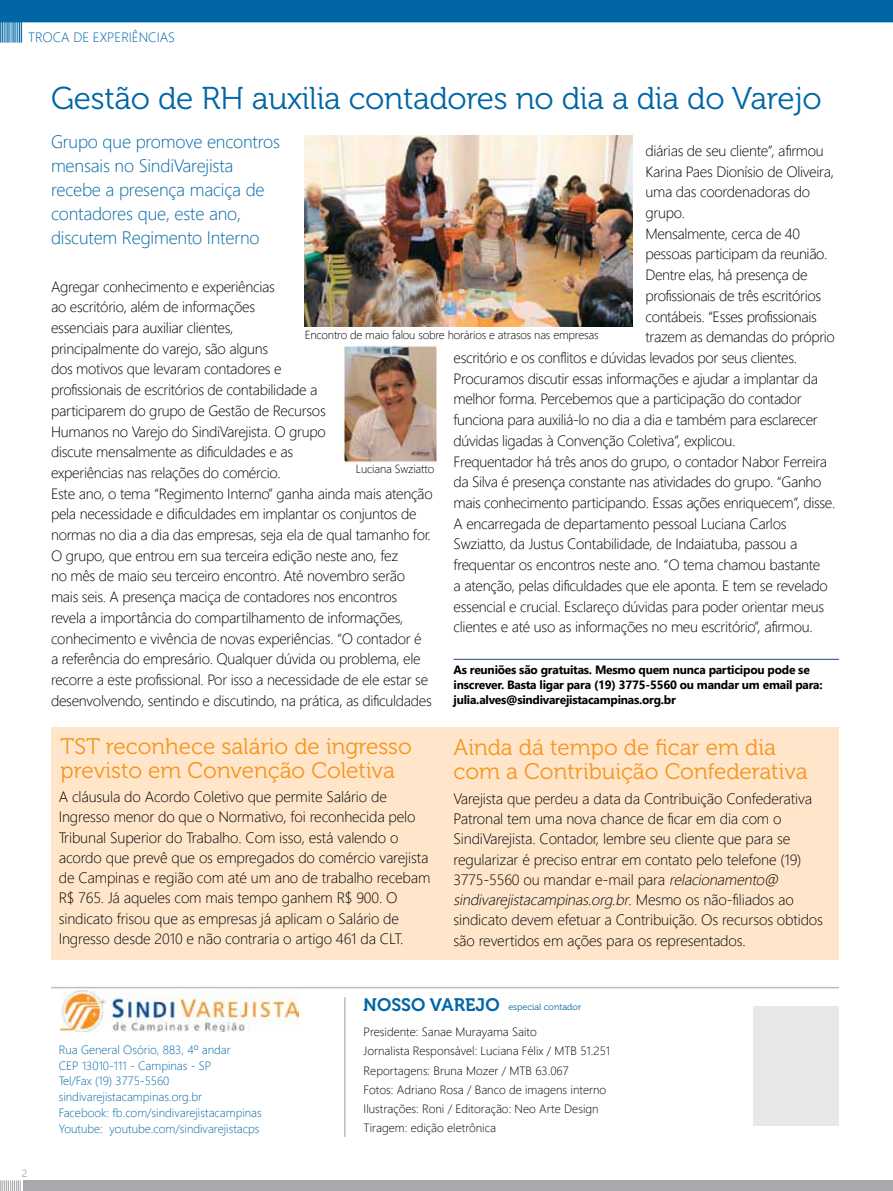
<style>
.page{position:relative;width:893px;height:1191px;background:#fff}
.page>*{position:absolute;margin:0;border:0;box-sizing:border-box;transform-origin:0 0}
.t1{font:31.5px "Museo 300";letter-spacing:-.01em;color:#0066a6}
.t2{font:22.5px/24px "Museo 300";color:#f7941e}
.t3{font:300 18px/24px "Segoe UI";letter-spacing:-.01em;color:#0066a6}
.t4{font:18px "Museo 700";color:#0066a6}
.t5{font:300 15px/20.2px "Segoe UI";letter-spacing:-.01em;color:#000}
.t6{font:300 14.85px/20.7px "Segoe UI";letter-spacing:-.02em;color:#000}
.t7{font:300 13.5px "Segoe UI";color:#0066a6}
.t8{font:300 12px/19.2px "Segoe UI";color:#000}
.t9{font:300 12px/15.8px "Segoe UI";color:#0066a6}
.t10{font:700 12px/15px "Segoe UI";letter-spacing:-.02em;color:#000}
.t11{font:300 11.7px "Segoe UI";letter-spacing:-.015em;color:#000}
.t12{font:10.5px "Segoe UI";color:#a7a9ac}
.t13{font:9px "Museo 300";color:#0066a6}
.s1{font-style:italic}
</style>
<div class="page">
<svg style="left:0;top:0;width:893px;height:43px"></svg>
<hr style="left:51px;top:986px;width:788px;height:2px;background:#bcbec0">
<img style="left:60px;top:990px;width:239px;height:41px">
<div style="left:754px;top:1006px;width:85px;height:119px;background:#e6e7e8"></div>
<div style="left:23px;top:1180px;width:870px;height:11px;background:#a7a9ac"></div>
<svg style="left:0;top:1180px;width:21px;height:11px"></svg>
<hr style="left:344px;top:997px;width:2px;height:140px;background:#bcbec0">
<img style="left:305px;top:135px;width:328px;height:192px">
<div style="left:51px;top:727px;width:788px;height:233px;background:#ffe6ca"></div>
<img style="left:346px;top:348px;width:89px;height:112px">
<div style="left:343px;top:345px;width:95px;height:118px;border:2px solid #fff"></div>
<hr style="left:454px;top:659px;width:385px;height:1px;background:#25408f">
<p class="t7" style="left:28px;top:26px;width:148px">TROCA DE EXPERI ÊNCIAS</p>
<h1 class="t1" style="left:51px;top:81px;width:772px">Gestão de RH auxilia contadores no dia a dia do Varejo</h1>
<p class="t3" style="left:51px;top:129px;width:231px">Grupo que promove encontros mensais no SindiVarejista recebe a presença maciça de contadores que, este ano, discutem Regimento I nterno</p>
<p class="t6" style="left:645px;top:140px;width:180px">diárias de seu cliente”, afirmou</p>
<p class="t6" style="left:645px;top:160px;width:190px">Karina Paes Dionísio de Oliveira,</p>
<p class="t6" style="left:645px;top:181px;width:166px">uma das coordenadoras do</p>
<p class="t6" style="left:645px;top:202px;width:41px">grupo.</p>
<p class="t6" style="left:645px;top:222px;width:156px">Mensalmente, cerca de 40</p>
<p class="t6" style="left:645px;top:243px;width:184px">pessoas participam da reunião.</p>
<p class="t6" style="left:645px;top:264px;width:164px">Dentre elas, há presença de</p>
<p class="t6" style="left:645px;top:284px;width:177px">profissionais de três escritórios</p>
<p class="t6" style="left:645px;top:305px;width:173px">contábeis. “Esses profissionais</p>
<p class="t6" style="left:645px;top:326px;width:191px">trazem as demandas do próprio</p>
<p class="t6" style="left:454px;top:347px;width:345px">escritório e os conflitos e dúvidas levados por seus clientes.</p>
<p class="t6" style="left:454px;top:367px;width:366px">Procuramos discutir essas informações e ajudar a implantar da</p>
<p class="t6" style="left:454px;top:388px;width:350px">melhor forma. Percebemos que a participação do contador</p>
<p class="t6" style="left:454px;top:409px;width:366px">funciona para auxiliá-lo no dia a dia e também para esclarecer</p>
<p class="t6" style="left:454px;top:429px;width:283px">dúvidas ligadas à Convenção Coletiva”, explicou.</p>
<p class="t6" style="left:454px;top:450px;width:375px">Frequentador há três anos do grupo, o contador Nabor Ferreira</p>
<p class="t6" style="left:454px;top:471px;width:369px">da Silva é presença constante nas atividades do grupo. “Ganho</p>
<p class="t6" style="left:454px;top:491px;width:383px">mais conhecimento participando. Essas ações enriquecem”, disse.</p>
<p class="t6" style="left:454px;top:512px;width:334px">A encarregada de departamento pessoal Luciana Carlos</p>
<p class="t6" style="left:454px;top:533px;width:345px">Swziatto, da Justus Contabilidade, de I ndaiatuba, passou a</p>
<p class="t6" style="left:454px;top:554px;width:368px">frequentar os encontros neste ano. “O tema chamou bastante</p>
<p class="t6" style="left:454px;top:574px;width:376px">a atenção, pelas dificuldades que ele aponta. E tem se revelado</p>
<p class="t6" style="left:454px;top:595px;width:372px">essencial e crucial. Esclareço dúvidas para poder orientar meus</p>
<p class="t6" style="left:454px;top:616px;width:361px">clientes e até uso as informações no meu escritório”, afirmou.</p>
<p class="t6" style="left:51px;top:275px;width:383px">Agregar conhecimento e experiências<br>ao escritório, além de informações<br>essenciais para auxiliar clientes,<br>principalmente do varejo, são alguns<br>dos motivos que levaram contadores e<br>profissionais de escritórios de contabilidade a<br>participarem do grupo de Gestão de Recursos<br>Humanos no Varejo do SindiVarejista. O grupo<br>discute mensalmente as dificuldades e as<br>experiências nas relações do comércio.<br>Este ano, o tema “Regimento I nterno” ganha ainda mais atenção pela necessidade e dificuldades em implantar os conjuntos de normas no dia a dia das empresas, seja ela de qual tamanho for.<br>O grupo, que entrou em sua terceira edição neste ano, fez<br>no mês de maio seu terceiro encontro. Até novembro serão mais seis. A presença maciça de contadores nos encontros revela a importância do compartilhamento de informações, conhecimento e vivência de novas experiências. “O contador é a referência do empresário. Qualquer dúvida ou problema, ele recorre a este profissional. Por isso a necessidade de ele estar se desenvolvendo, sentindo e discutindo, na prática, as dificuldades</p>
<p class="t11" style="left:305px;top:325px;width:295px">Encontro de maio falou sobre horários e atrasos nas empresas</p>
<p class="t11" style="left:356px;top:460px;width:80px">Luciana Swziatto</p>
<p class="t10" style="left:454px;top:662px;width:371px">As reuniões são gratuitas. Mesmo quem nunca participou pode se inscrever. Basta ligar para (19) 3775-5560 ou mandar um email para: julia.alves@sindivarejistacampinas.org.br</p>
<h2 class="t2" style="left:61px;top:734px;width:353px">TST reconhece salário de ingresso previsto em Convenção Coletiva</h2>
<p class="t5" style="left:59px;top:786px;width:373px">A cláusula do Acordo Coletivo que permite Salário de<br>I ngresso menor do que o Normativo, foi reconhecida pelo Tribunal Superior do Trabalho. Com isso, está valendo o acordo que prevê que os empregados do comércio varejista de Campinas e região com até um ano de trabalho recebam R$ 765. Já aqueles com mais tempo ganhem R$ 900. O sindicato frisou que as empresas já aplicam o Salário de<br>I ngresso desde 2010 e não contraria o artigo 461 da CLT.</p>
<h2 class="t2" style="left:454px;top:736px;width:356px">Ainda dá tempo de ficar em dia com a Contribuição Confederativa</h2>
<p class="t5" style="left:454px;top:788px;width:371px">Varejista que perdeu a data da Contribuição Confederativa Patronal tem uma nova chance de ficar em dia com o SindiVarejista. Contador, lembre seu cliente que para se regularizar é preciso entrar em contato pelo telefone (19)<br>3775-5560 ou mandar e-mail para <span class="s1">relacionamento@ sindivarejistacampinas.org.br</span>. M e s m o o s n ã o - fi l i a d o s a o sindicato devem efetuar a Contribuição. Os recursos obtidos são revertidos em ações para os representados.</p>
<p class="t12" style="left:22px;top:1164px;width:7px">2</p>
<p class="t9" style="left:59px;top:1041px;width:205px">Rua General Osório, 883, 4º andar<br>CEP 13010-111 - Campinas - SP<br>Tel/Fax (19) 3775-5560 sindivarejistacampinas.org.br<br>Facebook: fb.com/sindivarejistacampinas Youtube: youtube.com/sindivarejistacps</p>
<p class="t4" style="left:363px;top:994px;width:138px">NOSSO VAREJO</p>
<p class="t13" style="left:508px;top:1002px;width:75px">especial contador</p>
<p class="t8" style="left:364px;top:1021px;width:248px">Presidente: Sanae Murayama Saito<br>Jornalista Responsável: Luciana Félix / MTB 51.251<br>Reportagens: Bruna Mozer / MTB 63.067<br>Fotos: Adriano Rosa / Banco de imagens interno<br>I lustrações: Roni / Editoração: Neo Arte Design Tiragem: edição eletrônica</p>
</div>
